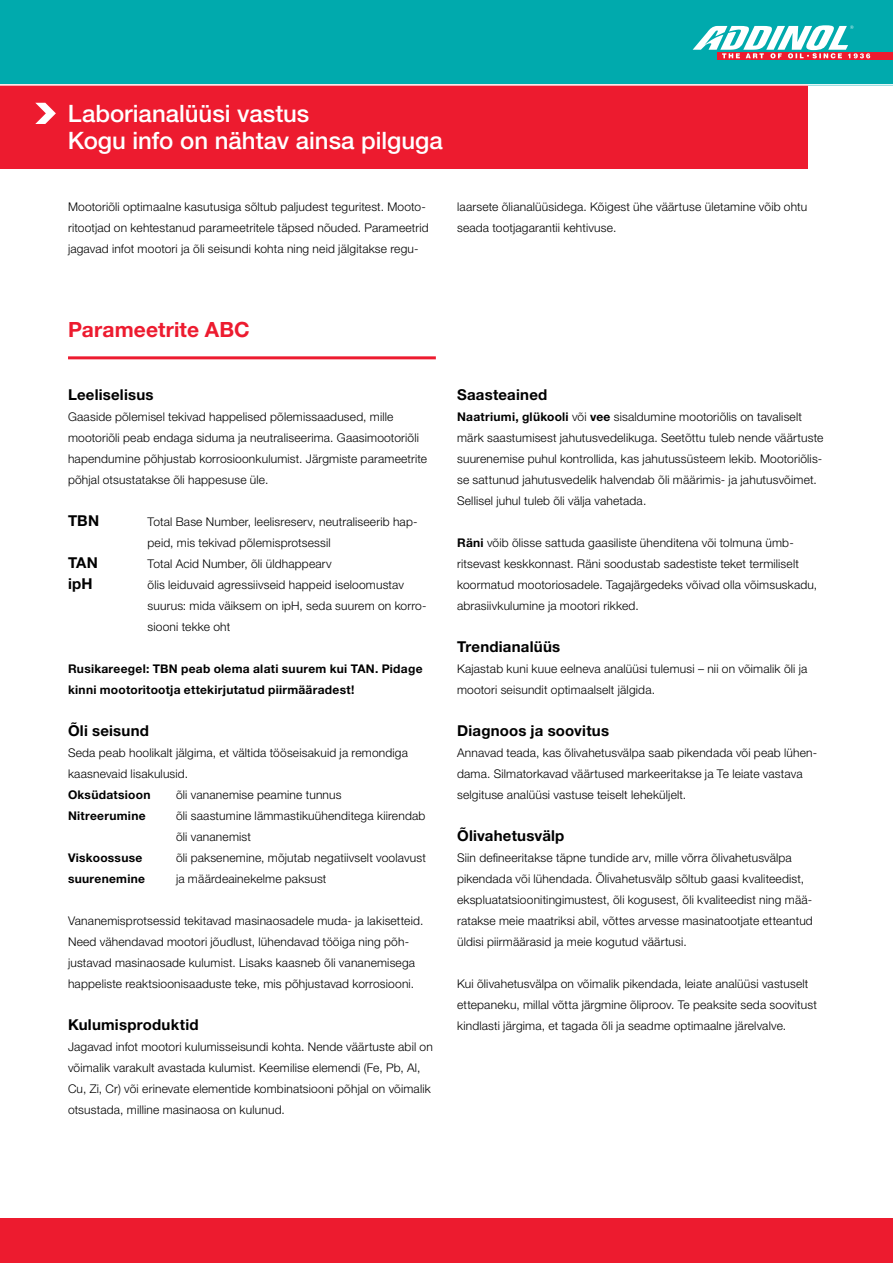
<style>
.page{position:relative;width:893px;height:1263px;background:#fff}
.page>*{position:absolute;margin:0;border:0;box-sizing:border-box;transform-origin:0 0}
.t1{font:500 24px/27px "Helvetica Neue LT Std";color:#fff}
.t2{font:700 21px "Helvetica Neue LT Std";letter-spacing:.005em;color:#ed1b2f}
.t3{font:700 15px "Helvetica Neue LT Std";letter-spacing:.015em;color:#000}
.t4{font:300 12px/21px "Helvetica Neue LT Std";letter-spacing:.015em;color:#000}
.t5{font:300 12px/21px "Helvetica Neue";letter-spacing:.015em;color:#000}
.t6{font:700 12px/21px "Helvetica Neue LT Std";letter-spacing:.025em;color:#000}
.s1{font-weight:700}
</style>
<div class="page">
<div style="left:0;top:1219px;width:893px;height:44px;background:#ed1b2f"></div>
<div style="left:0;top:0;width:893px;height:85px;background:#00aaad"></div>
<svg style="left:718px;top:52px;width:175px;height:8px"></svg>
<svg style="left:693px;top:25px;width:177px;height:33px"></svg>
<div style="left:0;top:85px;width:808px;height:84px;background:#ed1b2f"></div>
<svg style="left:35px;top:103px;width:21px;height:21px"></svg>
<hr style="left:0;top:84px;width:893px;height:2px;background:#fff">
<hr style="left:68px;top:356px;width:368px;height:3px;background:#ed1b2f">
<h1 class="t1" style="left:68px;top:100px;width:376px">Laborianalüüsi vastus<br>Kogu info on nähtav ainsa pilguga</h1>
<p class="t4" style="left:68px;top:196px;width:362px">Mootoriõli optimaalne kasutusiga sõltub paljudest teguritest. Mooto&shy;ritootjad on kehtestanud parameetritele täpsed nõuded. Parameetrid jagavad infot mootori ja õli seisundi kohta ning neid jälgitakse regu-</p>
<p class="t4" style="left:457px;top:196px;width:352px">laarsete õlianalüüsidega. Kõigest ühe väärtuse ületamine võib ohtu seada tootjagarantii kehtivuse.</p>
<h2 class="t2" style="left:68px;top:316px;width:183px">Parameetrite ABC</h2>
<p class="t3" style="left:68px;top:385px;width:87px">Leeliselisus</p>
<p class="t4" style="left:68px;top:406px;width:361px">Gaaside põlemisel tekivad happelised põlemissaadused, mille mootoriõli peab endaga siduma ja neutraliseerima. Gaasimootoriõli hapendumine põhjustab korrosioonkulumist. Järgmiste parameetrite põhjal otsustatakse õli happesuse üle.</p>
<p class="t3" style="left:68px;top:511px;width:33px">TBN</p>
<p class="t5" style="left:148px;top:511px;width:272px">Total Base Number, leelisreserv, neutraliseerib hap&shy;peid, mis tekivad põlemisprotsessil</p>
<p class="t3" style="left:68px;top:553px;width:31px">TAN</p>
<p class="t5" style="left:148px;top:553px;width:186px">Total Acid Number, õli üldhappearv</p>
<p class="t3" style="left:68px;top:574px;width:26px">ipH</p>
<p class="t5" style="left:148px;top:574px;width:281px">õlis leiduvaid agressiivseid happeid iseloomustav suurus: mida väiksem on ipH, seda suurem on korro&shy;siooni tekke oht</p>
<p class="t6" style="left:68px;top:658px;width:356px">Rusikareegel: TBN peab olema alati suurem kui TAN. Pidage kinni mootoritootja ettekirjutatud piirmääradest!</p>
<p class="t3" style="left:68px;top:721px;width:82px">Õli seisund</p>
<p class="t4" style="left:68px;top:742px;width:341px">Seda peab hoolikalt jälgima, et vältida tööseisakuid ja remondiga kaasnevaid lisakulusid.</p>
<p class="t6" style="left:68px;top:784px;width:84px">Oksüdatsioon</p>
<p class="t4" style="left:176px;top:784px;width:167px">õli vananemise peamine tunnus</p>
<p class="t6" style="left:68px;top:805px;width:79px">Nitreerumine</p>
<p class="t4" style="left:176px;top:805px;width:251px">õli saastumine lämmastikuühenditega kiirendab õli vananemist</p>
<p class="t6" style="left:68px;top:847px;width:76px">Viskoossuse</p>
<p class="t4" style="left:176px;top:847px;width:251px">õli paksenemine, mõjutab negatiivselt voolavust</p>
<p class="t6" style="left:68px;top:868px;width:79px">suurenemine</p>
<p class="t4" style="left:176px;top:868px;width:152px">ja määrdeainekelme paksust</p>
<p class="t4" style="left:68px;top:910px;width:357px">Vananemisprotsessid tekitavad masinaosadele muda- ja lakisetteid.<br>Need vähendavad mootori jõudlust, lühendavad tööiga ning põh&shy;justavad masinaosade kulumist. Lisaks kaasneb õli vananemisega happeliste reaktsioonisaaduste teke, mis põhjustavad korrosiooni.</p>
<p class="t3" style="left:68px;top:1015px;width:132px">Kulumisproduktid</p>
<p class="t4" style="left:68px;top:1036px;width:366px">Jagavad infot mootori kulumisseisundi kohta. Nende väärtuste abil on võimalik varakult avastada kulumist. Keemilise elemendi (Fe, Pb, Al, Cu, Zi, Cr) või erinevate elementide kombinatsiooni põhjal on võimalik otsustada, milline masinaosa on kulunud.</p>
<p class="t3" style="left:457px;top:385px;width:92px">Saasteained</p>
<p class="t4" style="left:457px;top:406px;width:368px"><span class="s1">Naatriumi, glükooli</span> või <span class="s1">vee</span> sisaldumine mootoriõlis on tavaliselt märk saastumisest jahutusvedelikuga. Seetõttu tuleb nende väärtuste suurenemise puhul kontrollida, kas jahutussüsteem lekib. Mootoriõlis&shy;se sattunud jahutusvedelik halvendab õli määrimis- ja jahutusvõimet.<br>Sellisel juhul tuleb õli välja vahetada.</p>
<p class="t4" style="left:457px;top:532px;width:362px"><span class="s1">Räni</span> võib õlisse sattuda gaasiliste ühenditena või tolmuna ümb&shy;ritsevast keskkonnast. Räni soodustab sadestiste teket termiliselt koormatud mootoriosadele. Tagajärgedeks võivad olla võimsuskadu, abrasiivkulumine ja mootori rikked.</p>
<p class="t3" style="left:457px;top:637px;width:105px">Trendianalüüs</p>
<p class="t5" style="left:457px;top:658px;width:352px">Kajastab kuni kuue eelneva analüüsi tulemusi – nii on võimalik õli ja mootori seisundit optimaalselt jälgida.</p>
<p class="t3" style="left:457px;top:721px;width:153px">Diagnoos ja soovitus</p>
<p class="t4" style="left:457px;top:742px;width:362px">Annavad teada, kas õlivahetusvälpa saab pikendada või peab lühen&shy;dama. Silmatorkavad väärtused markeeritakse ja Te leiate vastava selgituse analüüsi vastuse teiselt leheküljelt.</p>
<p class="t3" style="left:457px;top:826px;width:109px">Õlivahetusvälp</p>
<p class="t4" style="left:457px;top:847px;width:357px">Siin defineeritakse täpne tundide arv, mille võrra õlivahetusvälpa pikendada või lühendada. Õlivahetusvälp sõltub gaasi kvaliteedist, ekspluatatsioonitingimustest, õli kogusest, õli kvaliteedist ning mää&shy;ratakse meie maatriksi abil, võttes arvesse masinatootjate etteantud üldisi piirmäärasid ja meie kogutud väärtusi.</p>
<p class="t4" style="left:457px;top:973px;width:361px">Kui õlivahetusvälpa on võimalik pikendada, leiate analüüsi vastuselt ettepaneku, millal võtta järgmine õliproov. Te peaksite seda soovitust kindlasti järgima, et tagada õli ja seadme optimaalne järelvalve.</p>
</div>
